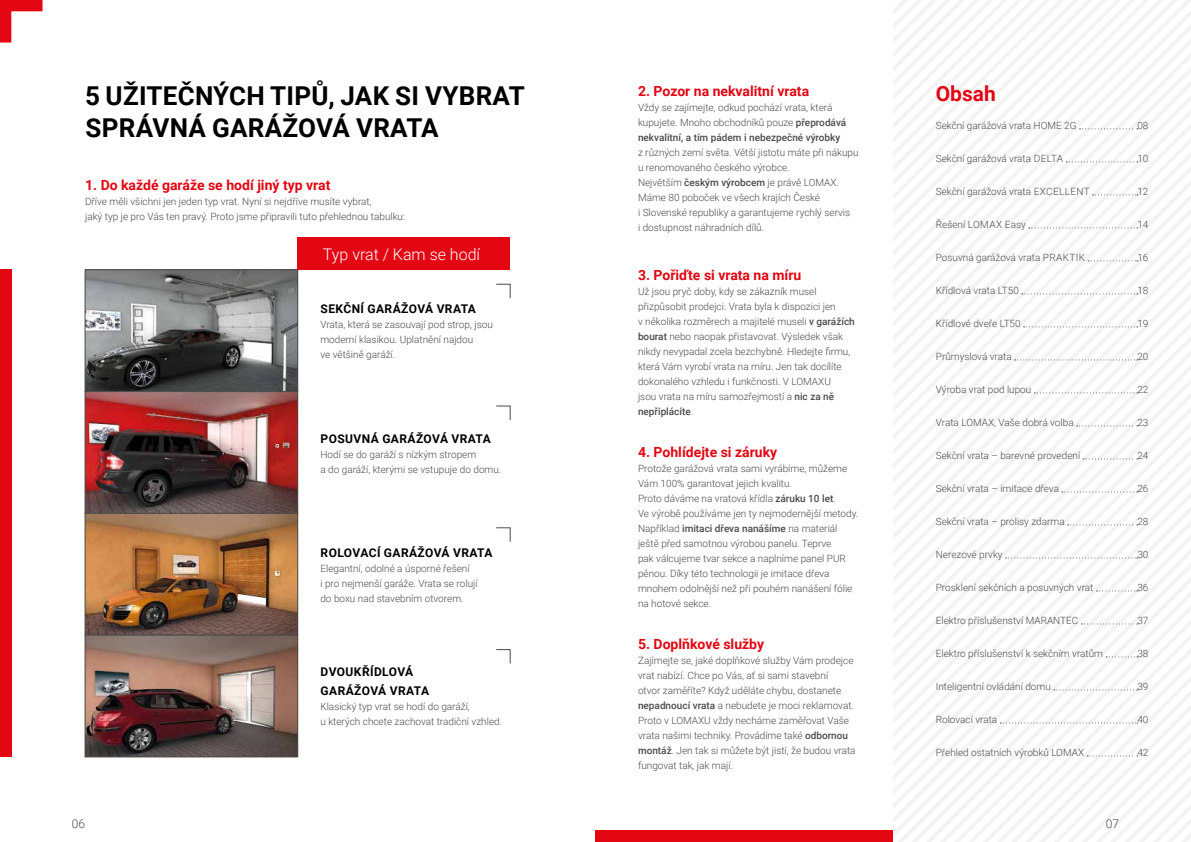
<style>
.page{position:relative;width:1191px;height:842px;background:#fff}
.page>*{position:absolute;margin:0;border:0;box-sizing:border-box;transform-origin:0 0}
.t1{font:700 26px/32px "Roboto";letter-spacing:.01em;color:#000}
.t2{font:700 21px "Roboto";color:#e30613}
.t3{font:300 16px "Roboto";color:#fff}
.t4{font:700 14px "Roboto";color:#e30613}
.t5{font:700 12px/19px "Roboto";letter-spacing:.035em;color:#000}
.t6{font:300 12px "Roboto";color:#4a4a49}
.t7{font:300 10px/15px "Roboto";color:#4a4a49}
.s1{font-weight:500}
</style>
<div class="page">
<svg style="left:496px;top:284px;width:14px;height:14px"></svg>
<svg style="left:496px;top:405px;width:14px;height:15px"></svg>
<svg style="left:496px;top:527px;width:14px;height:15px"></svg>
<svg style="left:496px;top:649px;width:14px;height:15px"></svg>
<svg style="left:0;top:0;width:43px;height:43px"></svg>
<div style="left:0;top:270px;width:11px;height:487px;background:#e30613"></div>
<img style="left:87px;top:271px;width:209px;height:484px">
<div style="left:85px;top:269px;width:213px;height:123px;border:1px solid #4a4a49"></div>
<div style="left:85px;top:391px;width:213px;height:123px;border:1px solid #4a4a49"></div>
<div style="left:85px;top:513px;width:213px;height:123px;border:1px solid #4a4a49"></div>
<div style="left:85px;top:635px;width:213px;height:122px;border:1px solid #4a4a49"></div>
<div style="left:298px;top:237px;width:212px;height:33px;background:#e30613"></div>
<svg style="left:895px;top:0;width:14px;height:842px"></svg>
<svg style="left:909px;top:0;width:14px;height:842px"></svg>
<svg style="left:923px;top:0;width:14px;height:842px"></svg>
<svg style="left:937px;top:0;width:14px;height:842px"></svg>
<svg style="left:951px;top:0;width:15px;height:842px"></svg>
<svg style="left:966px;top:0;width:14px;height:842px"></svg>
<svg style="left:980px;top:0;width:14px;height:842px"></svg>
<svg style="left:994px;top:0;width:14px;height:842px"></svg>
<svg style="left:1008px;top:0;width:14px;height:842px"></svg>
<svg style="left:1022px;top:0;width:14px;height:842px"></svg>
<svg style="left:1036px;top:0;width:15px;height:842px"></svg>
<svg style="left:1051px;top:0;width:14px;height:842px"></svg>
<svg style="left:1065px;top:0;width:14px;height:842px"></svg>
<svg style="left:1079px;top:0;width:14px;height:842px"></svg>
<svg style="left:1093px;top:0;width:14px;height:842px"></svg>
<svg style="left:1107px;top:0;width:14px;height:842px"></svg>
<svg style="left:1121px;top:0;width:15px;height:842px"></svg>
<svg style="left:1136px;top:0;width:14px;height:842px"></svg>
<svg style="left:1150px;top:0;width:41px;height:842px"></svg>
<div style="left:595px;top:831px;width:298px;height:11px;background:#e30613"></div>
<svg style="left:1079px;top:128px;width:58px;height:1px"></svg>
<svg style="left:1066px;top:161px;width:71px;height:1px"></svg>
<svg style="left:1092px;top:194px;width:45px;height:1px"></svg>
<svg style="left:1028px;top:227px;width:109px;height:1px"></svg>
<svg style="left:1088px;top:260px;width:49px;height:1px"></svg>
<svg style="left:1021px;top:293px;width:116px;height:1px"></svg>
<svg style="left:1023px;top:326px;width:114px;height:1px"></svg>
<svg style="left:1014px;top:359px;width:123px;height:1px"></svg>
<svg style="left:1034px;top:392px;width:103px;height:1px"></svg>
<svg style="left:1076px;top:425px;width:61px;height:1px"></svg>
<svg style="left:1083px;top:458px;width:54px;height:1px"></svg>
<svg style="left:1062px;top:491px;width:75px;height:1px"></svg>
<svg style="left:1067px;top:524px;width:70px;height:1px"></svg>
<svg style="left:1005px;top:557px;width:132px;height:1px"></svg>
<svg style="left:1096px;top:590px;width:41px;height:1px"></svg>
<svg style="left:1081px;top:623px;width:56px;height:1px"></svg>
<svg style="left:1106px;top:656px;width:31px;height:1px"></svg>
<svg style="left:1053px;top:689px;width:84px;height:1px"></svg>
<svg style="left:1000px;top:722px;width:137px;height:1px"></svg>
<svg style="left:1087px;top:755px;width:50px;height:1px"></svg>
<h1 class="t1" style="left:85px;top:78px;width:441px">5 UŽITEČNÝCH TIPŮ, JAK SI VYBRAT<br>SPRÁVNÁ GARÁŽOVÁ VRATA</h1>
<h3 class="t4" style="left:85px;top:175px;width:247px">1. Do každé garáže se hodí jiný typ vrat</h3>
<p class="t7" style="left:85px;top:193px;width:322px">Dříve měli všichni jen jeden typ vrat. Nyní si nejdříve musíte vybrat,<br>jaký typ je pro Vás ten pravý. Proto jsme připravili tuto přehlednou tabulku:</p>
<h3 class="t3" style="left:323px;top:243px;width:159px">Typ vrat / Kam se hodí</h3>
<p class="t5" style="left:321px;top:299px;width:157px">SEKČNÍ GARÁŽOVÁ VRATA</p>
<p class="t7" style="left:320px;top:317px;width:174px">Vrata, která se zasouvají pod strop, jsou moderní klasikou. Uplatnění najdou<br>ve většině garáží.</p>
<p class="t5" style="left:321px;top:428px;width:172px">POSUVNÁ GARÁŽOVÁ VRATA</p>
<p class="t7" style="left:320px;top:446px;width:182px">Hodí se do garáží s nízkým stropem<br>a do garáží, kterými se vstupuje do domu.</p>
<p class="t5" style="left:321px;top:543px;width:173px">ROLOVACÍ GARÁŽOVÁ VRATA</p>
<p class="t7" style="left:320px;top:561px;width:159px">Elegantní, odolné a úsporné řešení<br>i pro nejmenší garáže. Vrata se rolují do boxu nad stavebním otvorem.</p>
<p class="t5" style="left:321px;top:662px;width:110px">DVOUKŘÍDLOVÁ<br>GARÁŽOVÁ VRATA</p>
<p class="t7" style="left:320px;top:699px;width:183px">Klasický typ vrat se hodí do garáží,<br>u kterých chcete zachovat tradiční vzhled.</p>
<h3 class="t4" style="left:638px;top:81px;width:173px">2. Pozor na nekvalitní vrata</h3>
<p class="t7" style="left:638px;top:99px;width:210px">Vždy se zajímejte, odkud pochází vrata, která kupujete. Mnoho obchodníků pouze <span class="s1">přeprodává nekvalitní, a tím pádem i nebezpečné výrobky</span></p>
<p class="t7" style="left:638px;top:144px;width:222px">z různých zemí světa. Větší jistotu máte při nákupu u renomovaného českého výrobce.<br>Největším <span class="s1">českým výrobcem</span> je právě LOMAX.<br>Máme 80 poboček ve všech krajích České<br>i Slovenské republiky a garantujeme rychlý servis<br>i dostupnost náhradních dílů.</p>
<h3 class="t4" style="left:638px;top:265px;width:165px">3. Pořiďte si vrata na míru</h3>
<p class="t7" style="left:638px;top:283px;width:218px">Už jsou pryč doby, kdy se zákazník musel přizpůsobit prodejci. Vrata byla k dispozici jen<br>v několika rozměrech a majitelé museli <span class="s1">v garážích bourat</span> nebo naopak přistavovat. Výsledek však nikdy nevypadal zcela bezchybně. Hledejte firmu, která Vám vyrobí vrata na míru. Jen tak docílíte dokonalého vzhledu i funkčnosti. V LOMAXU<br>jsou vrata na míru samozřejmostí a <span class="s1">nic za ně nepřiplácíte</span>.</p>
<h3 class="t4" style="left:638px;top:442px;width:141px">4. Pohlídejte si záruky</h3>
<p class="t7" style="left:638px;top:460px;width:222px">Protože garážová vrata sami vyrábíme, můžeme Vám 100% garantovat jejich kvalitu.<br>Proto dáváme na vratová křídla <span class="s1">záruku 10 let</span>.<br>Ve výrobě používáme jen ty nejmodernější metody.<br>Například <span class="s1">imitaci dřeva nanášíme</span> na materiál ještě před samotnou výrobou panelu. Teprve<br>pak válcujeme tvar sekce a naplníme panel PUR pěnou. Díky této technologii je imitace dřeva mnohem odolnější než při pouhém nanášení fólie na hotové sekce.</p>
<h3 class="t4" style="left:638px;top:634px;width:128px">5. Doplňkové služby</h3>
<p class="t7" style="left:638px;top:652px;width:219px">Zajímejte se, jaké doplňkové služby Vám prodejce vrat nabízí. Chce po Vás, ať si sami stavební<br>otvor zaměříte? Když uděláte chybu, dostanete <span class="s1">nepadnoucí vrata</span> a nebudete je moci reklamovat.<br>Proto v LOMAXU vždy necháme zaměřovat Vaše vrata našimi techniky. Provádíme také <span class="s1">odbornou montáž</span>. Jen tak si můžete být jistí, že budou vrata fungovat tak, jak mají.</p>
<h2 class="t2" style="left:935px;top:79px;width:62px">Obsah</h2>
<p class="t7" style="left:935px;top:118px;width:142px">Sekční garážová vrata HOME 2G</p>
<p class="t7" style="left:1137px;top:118px;width:13px">08</p>
<p class="t7" style="left:935px;top:151px;width:129px">Sekční garážová vrata DELTA</p>
<p class="t7" style="left:1137px;top:151px;width:13px">10</p>
<p class="t7" style="left:935px;top:184px;width:155px">Sekční garážová vrata EXCELLENT</p>
<p class="t7" style="left:1137px;top:184px;width:13px">12</p>
<p class="t7" style="left:935px;top:217px;width:92px">Řešení LOMAX Easy</p>
<p class="t7" style="left:1137px;top:217px;width:13px">14</p>
<p class="t7" style="left:935px;top:250px;width:151px">Posuvná garážová vrata PRAKTIK</p>
<p class="t7" style="left:1137px;top:250px;width:13px">16</p>
<p class="t7" style="left:935px;top:283px;width:85px">Křídlová vrata LT50</p>
<p class="t7" style="left:1137px;top:283px;width:13px">18</p>
<p class="t7" style="left:935px;top:316px;width:86px">Křídlové dveře LT50</p>
<p class="t7" style="left:1137px;top:316px;width:13px">19</p>
<p class="t7" style="left:935px;top:349px;width:77px">Průmyslová vrata</p>
<p class="t7" style="left:1137px;top:349px;width:13px">20</p>
<p class="t7" style="left:935px;top:382px;width:97px">Výroba vrat pod lupou</p>
<p class="t7" style="left:1137px;top:382px;width:13px">22</p>
<p class="t7" style="left:935px;top:415px;width:139px">Vrata LOMAX, Vaše dobrá volba</p>
<p class="t7" style="left:1137px;top:415px;width:13px">23</p>
<p class="t7" style="left:935px;top:448px;width:146px">Sekční vrata – barevné provedení</p>
<p class="t7" style="left:1137px;top:448px;width:13px">24</p>
<p class="t7" style="left:936px;top:481px;width:125px">Sekční vrata – imitace dřeva</p>
<p class="t7" style="left:1137px;top:481px;width:13px">26</p>
<p class="t7" style="left:936px;top:514px;width:130px">Sekční vrata – prolisy zdarma</p>
<p class="t7" style="left:1137px;top:514px;width:13px">28</p>
<p class="t7" style="left:936px;top:547px;width:68px">Nerezové prvky</p>
<p class="t7" style="left:1137px;top:547px;width:13px">30</p>
<p class="t7" style="left:935px;top:580px;width:159px">Prosklení sekčních a posuvných vrat</p>
<p class="t7" style="left:1137px;top:580px;width:13px">36</p>
<p class="t7" style="left:935px;top:613px;width:144px">Elektro příslušenství MARANTEC</p>
<p class="t7" style="left:1137px;top:613px;width:13px">37</p>
<p class="t7" style="left:935px;top:646px;width:169px">Elektro příslušenství k sekčním vratům</p>
<p class="t7" style="left:1137px;top:646px;width:13px">38</p>
<p class="t7" style="left:935px;top:679px;width:117px">Inteligentní ovládání domu</p>
<p class="t7" style="left:1137px;top:679px;width:13px">39</p>
<p class="t7" style="left:935px;top:712px;width:63px">Rolovací vrata</p>
<p class="t7" style="left:1137px;top:712px;width:13px">40</p>
<p class="t7" style="left:935px;top:745px;width:150px">Přehled ostatních výrobků LOMAX</p>
<p class="t7" style="left:1137px;top:745px;width:13px">42</p>
<p class="t6" style="left:72px;top:815px;width:15px">06</p>
<p class="t6" style="left:1106px;top:815px;width:15px">07</p>
</div>
